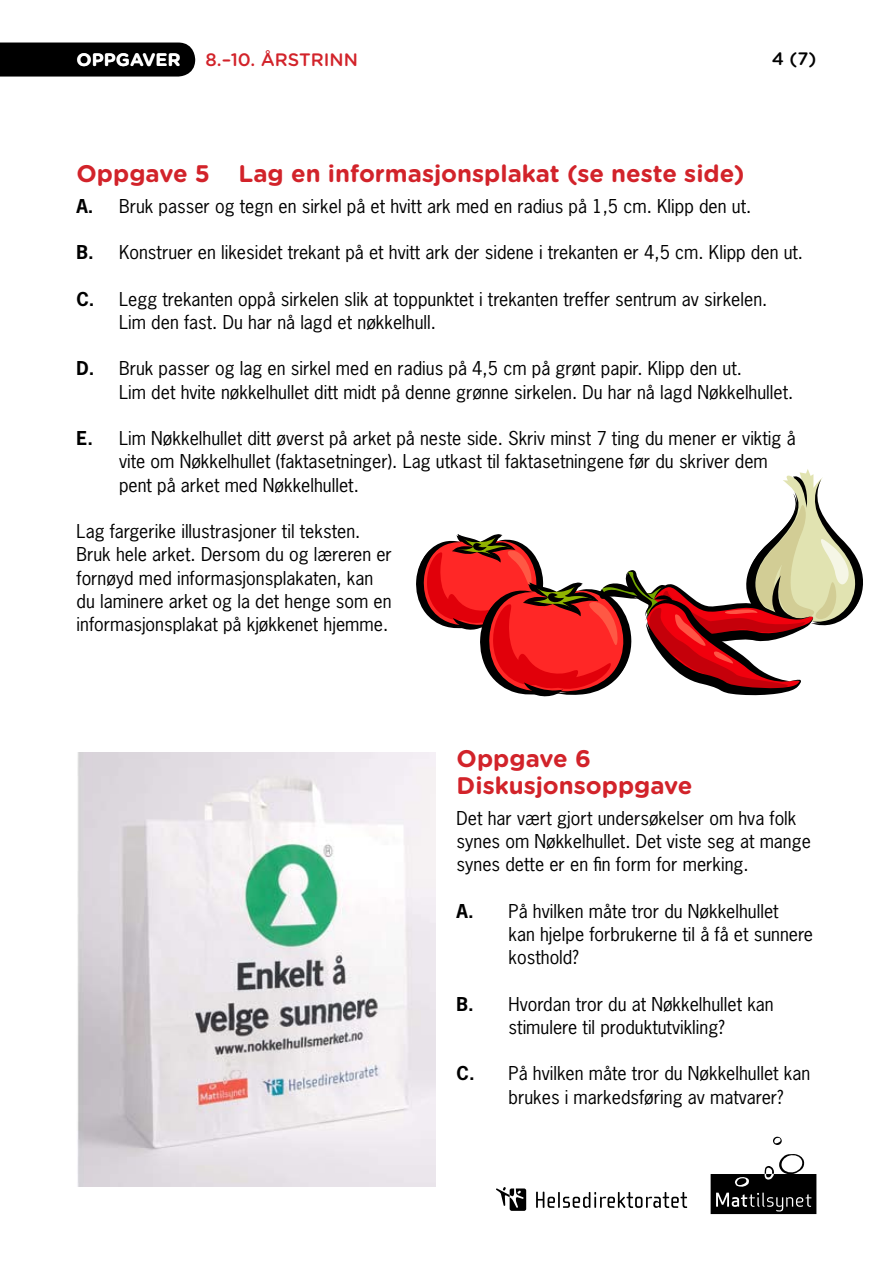
<style>
.page{position:relative;width:893px;height:1263px;background:#fff}
.page>*{position:absolute;margin:0;border:0;box-sizing:border-box;transform-origin:0 0}
.t1{font:700 24px/27px "Gotham Rounded";color:#d2232a}
.t2{font:18px/23.2px "News Gothic";color:#000}
.t3{font:500 18px "Gotham Rounded";color:#d2232a}
.t4{font:700 18px "Gotham Rounded";color:#fff}
.t5{font:500 18px "Gotham Rounded";color:#000}
.s1{font-weight:700}
</style>
<div class="page">
<svg style="left:773px;top:1137px;width:9px;height:8px"></svg>
<svg style="left:711px;top:1154px;width:105px;height:60px"></svg>
<div style="left:0;top:43px;width:195px;height:34px;background:#000"></div>
<svg style="left:496px;top:1187px;width:30px;height:24px"></svg>
<svg style="left:536px;top:1191px;width:151px;height:17px"></svg>
<svg style="left:416px;top:469px;width:447px;height:228px"></svg>
<img style="left:77px;top:752px;width:358px;height:434px">
<p class="t4" style="left:77px;top:46px;width:106px">OPPGAVER</p>
<p class="t3" style="left:206px;top:46px;width:154px">8.–10. ÅRSTRINN</p>
<p class="t5" style="left:772px;top:46px;width:46px">4 (7)</p>
<h1 class="t1" style="left:77px;top:159px;width:669px">Oppgave 5 Lag en informasjonsplakat (se neste side)</h1>
<p class="t2" style="left:77px;top:194px;width:676px"><span class="s1">A.</span> Bruk passer og tegn en sirkel på et hvitt ark med en radius på 1,5 cm. Klipp den ut.</p>
<p class="t2" style="left:77px;top:240px;width:728px"><span class="s1">B.</span> Konstruer en likesidet trekant på et hvitt ark der sidene i trekanten er 4,5 cm. Klipp den ut.</p>
<p class="t2" style="left:119px;top:287px;width:650px;text-indent:-43px"><span class="s1">C.</span> Legg trekanten oppå sirkelen slik at toppunktet i trekanten treffer sentrum av sirkelen.<br>Lim den fast. Du har nå lagd et nøkkelhull.</p>
<p class="t2" style="left:119px;top:356px;width:676px;text-indent:-43px"><span class="s1">D.</span> Bruk passer og lag en sirkel med en radius på 4,5 cm på grønt papir. Klipp den ut.<br>Lim det hvite nøkkelhullet ditt midt på denne grønne sirkelen. Du har nå lagd Nøkkelhullet.</p>
<p class="t2" style="left:119px;top:426px;width:678px;text-indent:-43px"><span class="s1">E.</span> Lim Nøkkelhullet ditt øverst på arket på neste side. Skriv minst 7 ting du mener er viktig å vite om Nøkkelhullet (faktasetninger). Lag utkast til faktasetningene før du skriver dem pent på arket med Nøkkelhullet.</p>
<p class="t2" style="left:77px;top:519px;width:317px">Lag fargerike illustrasjoner til teksten.<br>Bruk hele arket. Dersom du og læreren er fornøyd med informasjonsplakaten, kan du laminere arket og la det henge som en informasjonsplakat på kjøkkenet hjemme.</p>
<h1 class="t1" style="left:457px;top:744px;width:238px">Oppgave 6<br>Diskusjonsoppgave</h1>
<p class="t2" style="left:457px;top:806px;width:356px">Det har vært gjort undersøkelser om hva folk synes om Nøkkelhullet. Det viste seg at mange synes dette er en fin form for merking.</p>
<p class="t2" style="left:509px;top:899px;width:306px;text-indent:-52px"><span class="s1">A.</span> På hvilken måte tror du Nøkkelhullet<br>kan hjelpe forbrukerne til å få et sunnere kosthold?</p>
<p class="t2" style="left:457px;top:992px;width:319px;text-align:center"><span class="s1">B.</span> Hvordan tror du at Nøkkelhullet kan stimulere til produktutvikling?</p>
<p class="t2" style="left:509px;top:1061px;width:303px;text-indent:-52px"><span class="s1">C.</span> På hvilken måte tror du Nøkkelhullet kan brukes i markedsføring av matvarer?</p>
</div>
